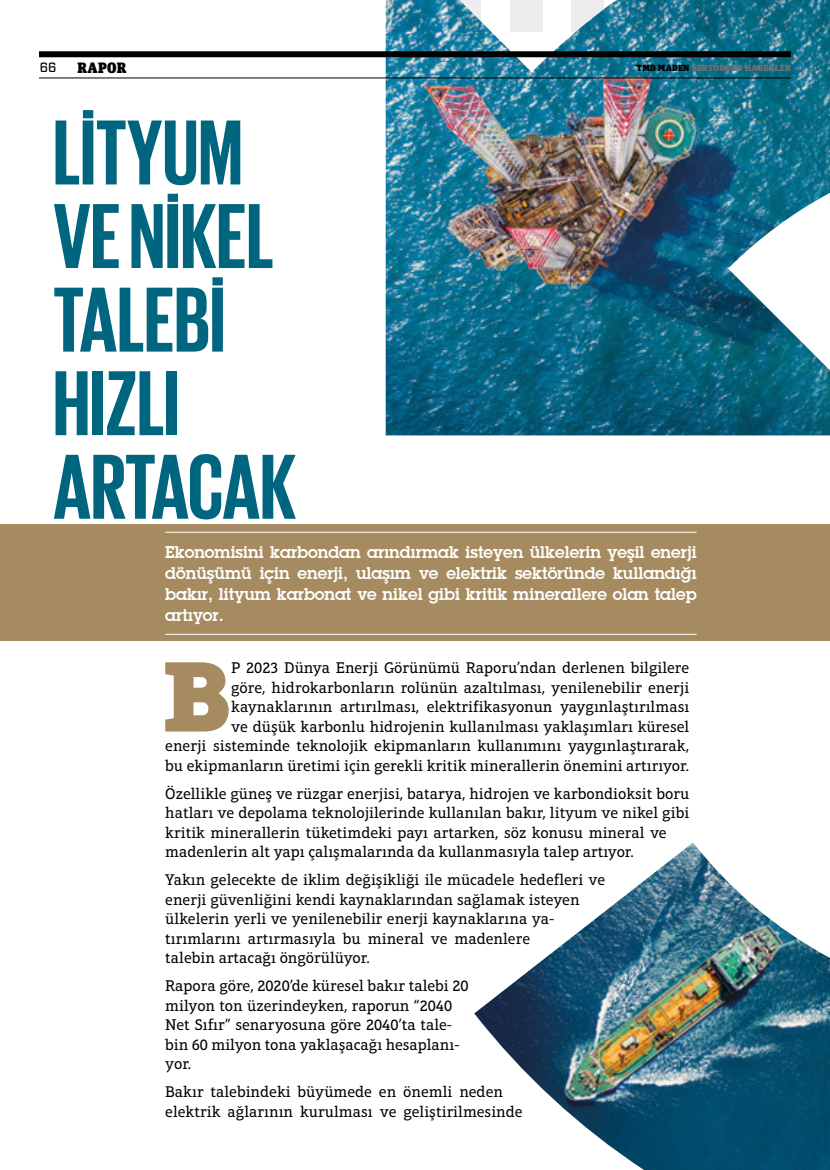
<style>
.page{position:relative;width:830px;height:1170px;background:#fff}
.page>*{position:absolute;margin:0;border:0;box-sizing:border-box;transform-origin:0 0}
.t1{font:900 101.85px "Aptifer Slab LT Pro";color:#a78b60}
.t2{font:700 94.2px/83.6px "Giorgio Sans";color:#00657f}
.t3{font:700 16.5px/21px "Lubalin Graph";color:#fff;text-align:justify}
.t4{font:15.75px/19.5px "Aptifer Slab LT Pro";color:#000}
.t5{font:900 15px "Unit Slab Pro";letter-spacing:.02em;color:#000}
.t6{font:500 13.5px "Industry";color:#000}
.t7{font:900 9px "Unit Slab Pro";letter-spacing:.02em;color:#706f6f}
.s1{color:#000}
</style>
<div class="page">
<div style="left:0;top:524px;width:829px;height:116px;background:#a78b60"></div>
<img style="left:385px;top:0;width:444px;height:1169px">
<svg style="left:818px;top:0;width:11px;height:32px"></svg>
<svg style="left:756px;top:0;width:33px;height:32px"></svg>
<svg style="left:695px;top:0;width:32px;height:32px"></svg>
<svg style="left:633px;top:0;width:32px;height:32px"></svg>
<svg style="left:571px;top:0;width:32px;height:32px"></svg>
<div style="left:509px;top:0;width:33px;height:32px;background:#ededed"></div>
<svg style="left:448px;top:0;width:32px;height:32px"></svg>
<svg style="left:386px;top:0;width:32px;height:32px"></svg>
<hr style="left:165px;top:532px;width:531px;height:1px;background:#fff">
<hr style="left:165px;top:634px;width:531px;height:1px;background:#fff">
<div style="left:39px;top:51px;width:751px;height:6px;background:#000"></div>
<hr style="left:39px;top:78px;width:751px;height:1px;background:#000">
<svg style="left:573px;top:570px;width:254px;height:46px"></svg>
<p class="t6" style="left:40px;top:60px;width:18px">66</p>
<p class="t5" style="left:77px;top:57px;width:51px">RAPOR</p>
<p class="t7" style="left:636px;top:61px;width:156px"><span class="s1">TMD MADEN</span> SEKTÖRDEN HABERLER</p>
<h2 class="t2" style="left:53px;top:108px;width:244px">LITYUM<br>VE NİKEL<br>TALEBI<br>HIZLI<br>ARTACAK</h2>
<p class="t3" style="left:165px;top:541px;width:532px">Ekonomisini karbondan arındırmak isteyen ülkelerin yeşil enerji dönüşümü için enerji, ulaşım ve elektrik sektöründe kullandığı bakır, lityum karbonat ve nikel gibi kritik minerallere olan talep artıyor.</p>
<p class="t4" style="left:165px;top:658px;width:525px;text-align:right">P 2023 Dünya Enerji Görünümü Raporu’ndan derlenen bilgilere<br>göre, hidrokarbonların rolünün azaltılması, yenilenebilir enerji kaynaklarının artırılması, elektrifikasyonun yaygınlaştırılması<br>ve düşük karbonlu hidrojenin kullanılması yaklaşımları küresel<br>enerji sisteminde teknolojik ekipmanların kullanımını yaygınlaştırarak, bu ekipmanların üretimi için gerekli kritik minerallerin önemini artırıyor.</p>
<p class="t4" style="left:165px;top:783px;width:525px">Özellikle güneş ve rüzgar enerjisi, batarya, hidrojen ve karbondioksit boru hatları ve depolama teknolojilerinde kullanılan bakır, lityum ve nikel gibi kritik minerallerin tüketimdeki payı artarken, söz konusu mineral ve madenlerin alt yapı çalışmalarında da kullanmasıyla talep artıyor.</p>
<p class="t4" style="left:165px;top:870px;width:441px">Yakın gelecekte de iklim değişikliği ile mücadele hedefleri ve enerji güvenliğini kendi kaynaklarından sağlamak isteyen ülkelerin yerli ve yenilenebilir enerji kaynaklarına ya&shy;tırımlarını artırmasıyla bu mineral ve madenlere<br>talebin artacağı öngörülüyor.</p>
<p class="t4" style="left:165px;top:976px;width:305px">Rapora göre, 2020’de küresel bakır talebi 20 milyon ton üzerindeyken, raporun “2040<br>Net Sıfır” senaryosuna göre 2040’ta tale&shy;bin 60 milyon tona yaklaşacağı hesaplanı&shy;yor.</p>
<p class="t4" style="left:165px;top:1082px;width:358px">Bakır talebindeki büyümede en önemli neden elektrik ağlarının kurulması ve geliştirilmesinde</p>
<h1 class="t1" style="left:162px;top:633px;width:70px">B</h1>
</div>
